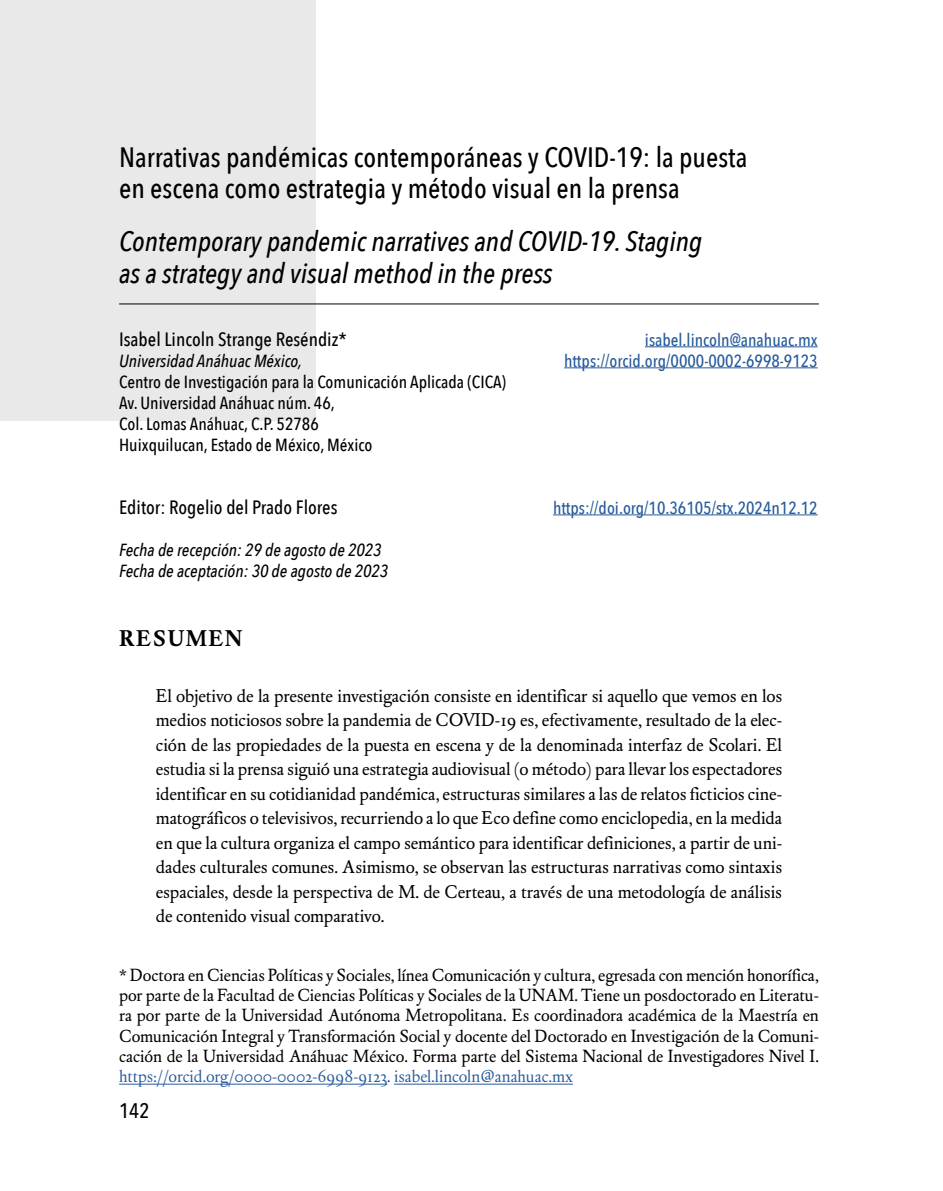
<style>
.page{position:relative;width:943px;height:1191px;background:#fff}
.page>*{position:absolute;margin:0;border:0;box-sizing:border-box;transform-origin:0 0}
.t1{font:500 28px/31.5px "Avenir Next Condensed";color:#000}
.t2{font:italic 500 28px/31.5px "Avenir Next Condensed";color:#000}
.t3{font:700 22.75px "DTL Elzevir ST";letter-spacing:.05em;color:#000}
.t4{font:500 21px "Avenir Next Condensed";color:#000}
.t5{font:500 19.25px "Avenir Next Condensed";color:#000}
.t6{font:18.38px/24.5px "DTL Elzevir ST";color:#000;text-align:justify}
.t7{font:17.5px/20.1px "DTL Elzevir ST";letter-spacing:-.01em;color:#000;text-align:justify}
.t8{font:500 17.5px/21px "Avenir Next Condensed";color:#000}
.t9{font:500 17.5px "Avenir Next Condensed";color:#275b9b}
.t10{font:italic 500 17.5px/21px "Avenir Next Condensed";color:#000}
.s1{font-size:16.62px}
.s2{color:#275b9b}
.s3{color:#0831ff}
</style>
<div class="page">
<div style="left:0;top:0;width:315px;height:420px;background:#e9e9e9"></div>
<hr style="left:119px;top:303px;width:700px;height:1px;background:#000">
<hr style="left:645px;top:346px;width:172px;height:1px;background:#275b9b">
<hr style="left:564px;top:367px;width:253px;height:1px;background:#275b9b">
<hr style="left:553px;top:514px;width:264px;height:1px;background:#275b9b">
<hr style="left:119px;top:1083px;width:268px;height:1px;background:#275b9b">
<hr style="left:394px;top:1083px;width:179px;height:1px;background:#275b9b">
<h1 class="t1" style="left:119px;top:141px;width:629px">Narrativas pandémicas contemporáneas y COVID-19: la puesta en escena como estrategia y método visual en la prensa</h1>
<h1 class="t2" style="left:119px;top:225px;width:584px">Contemporary pandemic narratives and COVID-19. Staging as a strategy and visual method in the press</h1>
<p class="t5" style="left:119px;top:327px;width:235px">Isabel Lincoln Strange Reséndiz*<sup>5</sup></p>
<p class="t9" style="left:645px;top:329px;width:174px">isabel.lincoln@anahuac.mx</p>
<p class="t10" style="left:119px;top:350px;width:184px">Universidad Anáhuac México,</p>
<p class="t9" style="left:564px;top:350px;width:255px">https://orcid.org/0000-0002-6998-9123</p>
<p class="t8" style="left:119px;top:371px;width:388px">Centro de Investigación para la Comunicación Aplicada (CICA)<br>Av. Universidad Anáhuac núm. 46,<br>Col. Lomas Anáhuac, C.P. 52786<br>Huixquilucan, Estado de México, México</p>
<p class="t5" style="left:119px;top:495px;width:220px">Editor: Rogelio del Prado Flores</p>
<p class="t9" style="left:553px;top:497px;width:266px">https://doi.org/10.36105/stx.2024n12.12</p>
<p class="t10" style="left:119px;top:539px;width:270px">Fecha de recepción: 29 de agosto de 2023<br>Fecha de aceptación: 30 de agosto de 2023</p>
<p class="t3" style="left:119px;top:624px;width:125px">RESUMEN</p>
<p class="t6" style="left:156px;top:683px;width:628px">El objetivo de la presente investigación consiste en identificar si aquello que vemos en los medios noticiosos sobre la pandemia de COVID-19 es, efectivamente, resultado de la elec&shy;ción de las propiedades de la puesta en escena y de la denominada interfaz de Scolari. El estudia si la prensa siguió una estrategia audiovisual (o método) para llevar los espectadores identificar en su cotidianidad pandémica, estructuras similares a las de relatos ficticios cine&shy;matográficos o televisivos, recurriendo a lo que Eco define como enciclopedia, en la medida en que la cultura organiza el campo semántico para identificar definiciones, a partir de uni&shy;dades culturales comunes. Asimismo, se observan las estructuras narrativas como sintaxis espaciales, desde la perspectiva de M. de Certeau, a través de una metodología de análisis de contenido visual comparativo.</p>
<p class="t7" style="left:119px;top:965px;width:701px"><span class="s1">*</span> Doctora en Ciencias Políticas y Sociales, línea Comunicación y cultura, egresada con mención honorífica, por parte de la Facultad de Ciencias Políticas y Sociales de la UNAM. Tiene un posdoctorado en Literatu&shy;ra por parte de la Universidad Autónoma Metropolitana. Es coordinadora académica de la Maestría en Comunicación Integral y Transformación Social y docente del Doctorado en Investigación de la Comuni&shy;cación de la Universidad Anáhuac México. Forma parte del Sistema Nacional de Investigadores Nivel I. <span class="s2">https://orcid.org/0000-0002-6998-9123</span><span class="s3">.</span> <span class="s2">isabel.lincoln@anahuac.mx</span></p>
<p class="t4" style="left:119px;top:1097px;width:32px">142</p>
</div>
